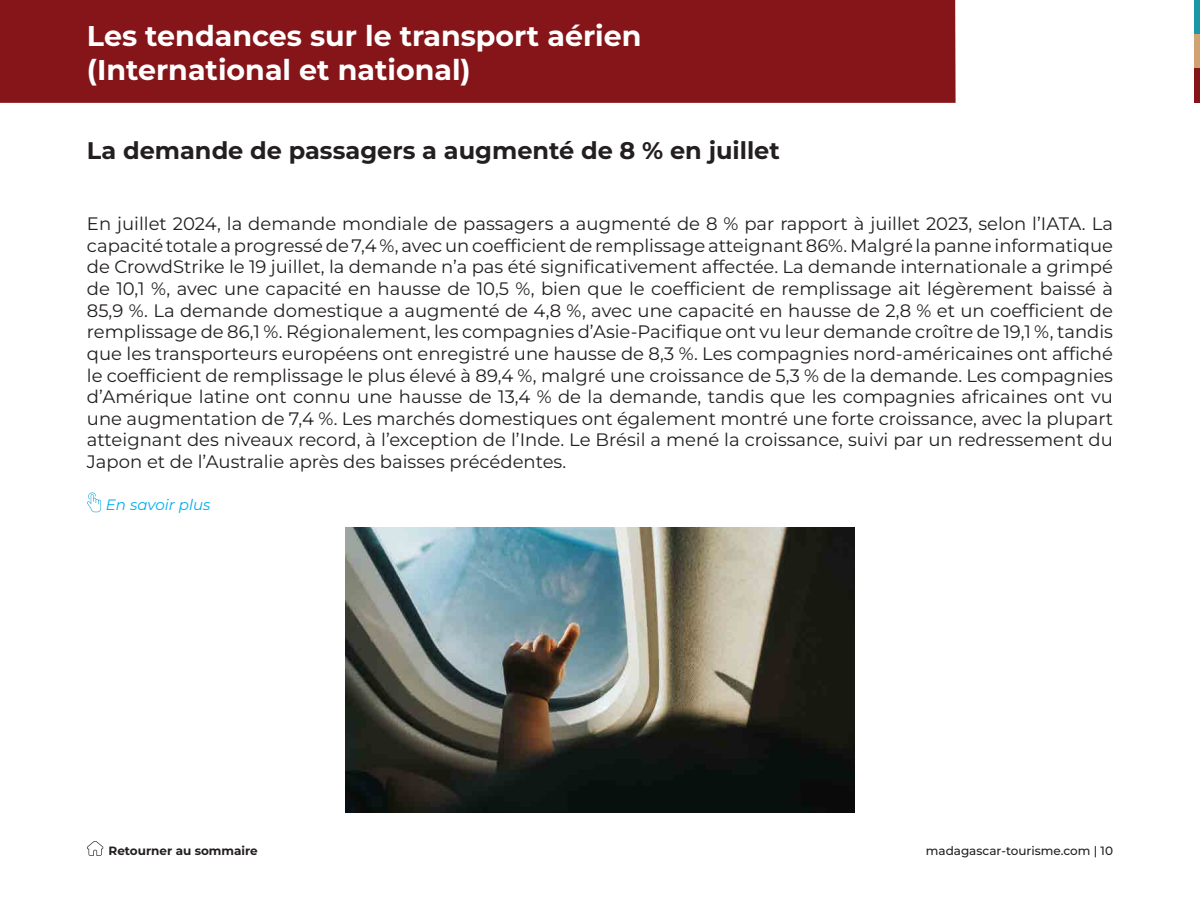
<style>
.page{position:relative;width:1200px;height:898px;background:#fff}
.page>*{position:absolute;margin:0;border:0;box-sizing:border-box;transform-origin:0 0}
.Theme{font:700 28.5px/34.2px "Montserrat";color:#fff}
.TITRE{font:700 24px "Montserrat";color:#231f20}
.texte{font:18px/21.6px "Montserrat";color:#231f20;text-align:justify}
.en_savoir_plu{font:italic 15px "Montserrat";color:#00aeef}
.t1{font:500 12px "Montserrat";color:#231f20}
.Retourner{font:700 12px "Montserrat";color:#231f20}
</style>
<div class="page">
<div style="left:1194px;top:0;width:5px;height:34px;background:#1d97a5"></div>
<div style="left:1194px;top:34px;width:5px;height:35px;background:#d1a373"></div>
<div style="left:1194px;top:69px;width:5px;height:34px;background:#851519"></div>
<div style="left:0;top:0;width:955px;height:103px;background:#851519"></div>
<svg style="left:87px;top:492px;width:14px;height:20px"></svg>
<svg style="left:87px;top:841px;width:16px;height:14px"></svg>
<img style="left:345px;top:527px;width:509px;height:285px">
<p class="Theme" style="left:87px;top:18px;width:556px">Les tendances sur le transport aérien (International et national)</p>
<p class="TITRE" style="left:87px;top:135px;width:694px">La demande de passagers a augmenté de 8 % en juillet</p>
<p class="texte" style="left:87px;top:212px;width:1027px">En juillet 2024, la demande mondiale de passagers a augmenté de 8 % par rapport à juillet 2023, selon l’IATA. La capacité totale a progressé de 7,4 %, avec un coefficient de remplissage atteignant 86%. Malgré la panne informatique de CrowdStrike le 19 juillet, la demande n’a pas été significativement affectée. La demande internationale a grimpé de 10,1 %, avec une capacité en hausse de 10,5 %, bien que le coefficient de remplissage ait légèrement baissé à 85,9 %. La demande domestique a augmenté de 4,8 %, avec une capacité en hausse de 2,8 % et un coefficient de remplissage de 86,1 %. Régionalement, les compagnies d’Asie-Pacifique ont vu leur demande croître de 19,1 %, tandis que les transporteurs européens ont enregistré une hausse de 8,3 %. Les compagnies nord-américaines ont affiché le coefficient de remplissage le plus élevé à 89,4 %, malgré une croissance de 5,3 % de la demande. Les compagnies d’Amérique latine ont connu une hausse de 13,4 % de la demande, tandis que les compagnies africaines ont vu une augmentation de 7,4 %. Les marchés domestiques ont également montré une forte croissance, avec la plupart atteignant des niveaux record, à l’exception de l’Inde. Le Brésil a mené la croissance, suivi par un redressement du Japon et de l’Australie après des baisses précédentes.</p>
<p class="en_savoir_plu" style="left:106px;top:495px;width:106px">En savoir plus</p>
<p class="Retourner" style="left:108px;top:842px;width:151px">Retourner au sommaire</p>
<p class="t1" style="left:925px;top:842px;width:189px">madagascar-tourisme.com | 10</p>
</div>
